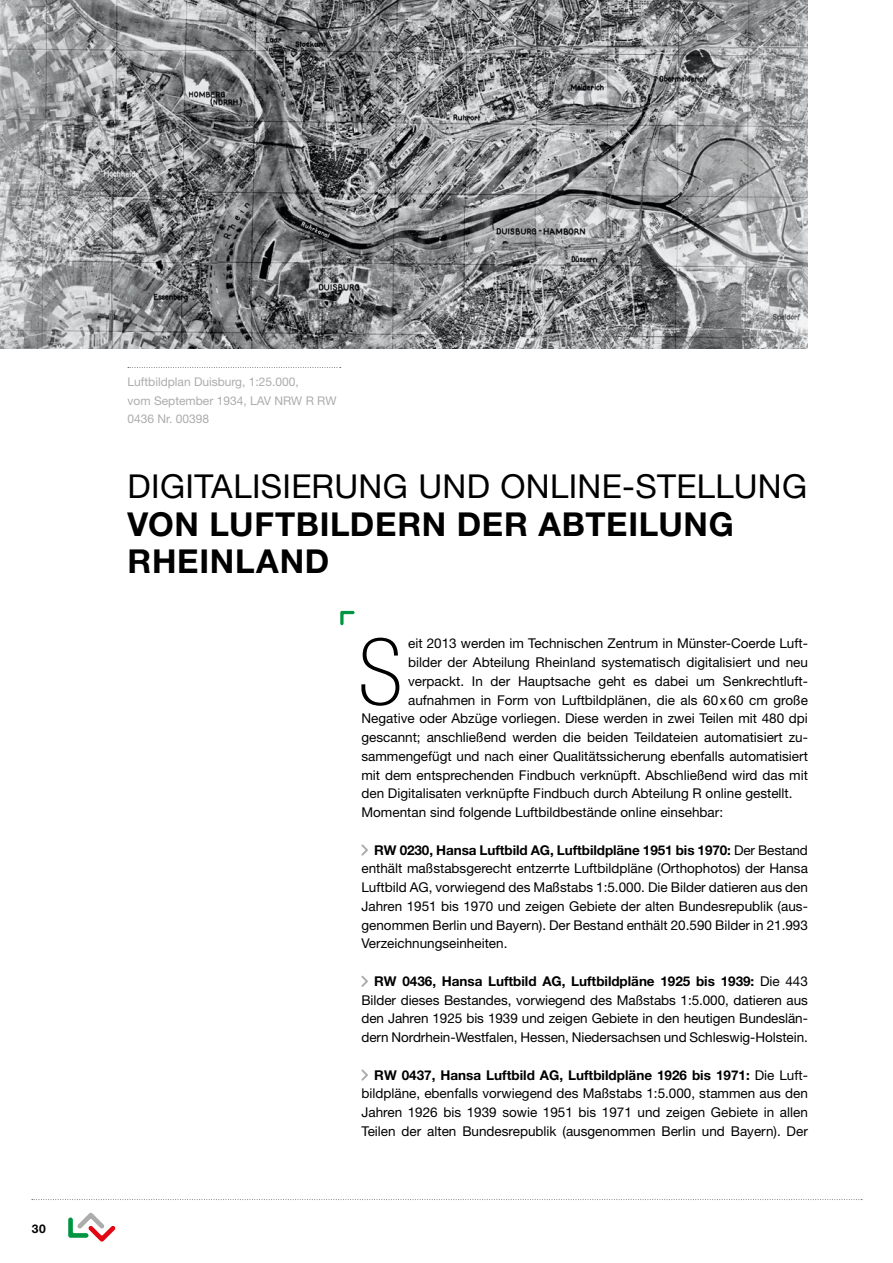
<style>
.page{position:relative;width:893px;height:1263px;background:#fff}
.page>*{position:absolute;margin:0;border:0;box-sizing:border-box;transform-origin:0 0}
.t1{font:100 condensed 92.25px "Helvetica Neue LT Std";color:#000}
.t2{font:700 33px/37.5px "Helvetica Neue LT Std";letter-spacing:.02em;color:#000}
.t3{font:33px "Helvetica Neue LT Std";letter-spacing:.01em;color:#000}
.t4{font:13.5px/18.8px "Helvetica Neue LT Std";color:#000;text-align:justify}
.t5{font:12px/18.8px "Helvetica Neue LT Std";color:#acacac}
.t6{font:700 12px "Helvetica Neue LT Std";color:#000}
.s1{font-weight:700}
</style>
<div class="page">
<svg style="left:32px;top:1199px;width:830px;height:1px"></svg>
<svg style="left:68px;top:1213px;width:47px;height:29px"></svg>
<svg style="left:361px;top:844px;width:7px;height:12px"></svg>
<svg style="left:361px;top:976px;width:7px;height:11px"></svg>
<svg style="left:361px;top:1069px;width:7px;height:12px"></svg>
<img style="left:0;top:0;width:808px;height:348px">
<svg style="left:340px;top:611px;width:15px;height:14px"></svg>
<svg style="left:128px;top:367px;width:213px;height:1px"></svg>
<p class="t6" style="left:32px;top:1221px;width:15px">30</p>
<p class="t5" style="left:128px;top:372px;width:210px">Luftbildplan Duisburg, 1:25.000,<br>vom September 1934, LAV NRW R RW<br>0436 Nr. 00398</p>
<h2 class="t3" style="left:128px;top:466px;width:681px">DIGITALISIERUNG UND ONLINE-STELLUNG</h2>
<h2 class="t2" style="left:128px;top:505px;width:608px">VON LUFTBILDERN DER ABTEILUNG<br>RHEINLAND</h2>
<h1 class="t1" style="left:358px;top:620px;width:46px">S</h1>
<p class="t4" style="left:408px;top:634px;width:401px">eit 2013 werden im Technischen Zentrum in Münster-Coerde Luft-</p>
<p class="t4" style="left:408px;top:653px;width:401px">bilder der Abteilung Rheinland systematisch digitalisiert und neu</p>
<p class="t4" style="left:408px;top:671px;width:401px">verpackt. In der Hauptsache geht es dabei um Senkrechtluft-</p>
<p class="t4" style="left:408px;top:690px;width:401px">aufnahmen in Form von Luftbildplänen, die als 60x60 cm große</p>
<p class="t4" style="left:361px;top:709px;width:448px">Negative oder Abzüge vorliegen. Diese werden in zwei Teilen mit 480 dpi</p>
<p class="t4" style="left:361px;top:728px;width:448px">gescannt; anschließend werden die beiden Teildateien automatisiert zu-</p>
<p class="t4" style="left:361px;top:746px;width:448px">sammengefügt und nach einer Qualitätssicherung ebenfalls automatisiert</p>
<p class="t4" style="left:361px;top:765px;width:448px">mit dem entsprechenden Findbuch verknüpft. Abschließend wird das mit</p>
<p class="t4" style="left:361px;top:784px;width:433px">den Digitalisaten verknüpfte Findbuch durch Abteilung R online gestellt.</p>
<p class="t4" style="left:361px;top:803px;width:363px">Momentan sind folgende Luftbildbestände online einsehbar:</p>
<p class="t4" style="left:361px;top:840px;width:448px;text-indent:13px"><span class="s1">RW 0230, Hansa Luftbild AG, Luftbildpläne 1951 bis 1970:</span> Der Bestand enthält maßstabsgerecht entzerrte Luftbildpläne (Orthophotos) der Hansa Luftbild AG, vorwiegend des Maßstabs 1:5.000. Die Bilder datieren aus den Jahren 1951 bis 1970 und zeigen Gebiete der alten Bundesrepublik (aus&shy;genommen Berlin und Bayern). Der Bestand enthält 20.590 Bilder in 21.993<br>Verzeichnungseinheiten.</p>
<p class="t4" style="left:361px;top:971px;width:448px;text-indent:13px"><span class="s1">RW 0436, Hansa Luftbild AG, Luftbildpläne 1925 bis 1939:</span> Die 443<br>Bilder dieses Bestandes, vorwiegend des Maßstabs 1:5.000, datieren aus den Jahren 1925 bis 1939 und zeigen Gebiete in den heutigen Bundeslän&shy;dern Nordrhein-Westfalen, Hessen, Niedersachsen und Schleswig-Holstein.</p>
<p class="t4" style="left:361px;top:1065px;width:448px;text-indent:13px"><span class="s1">RW 0437, Hansa Luftbild AG, Luftbildpläne 1926 bis 1971:</span> Die Luft&shy;bildpläne, ebenfalls vorwiegend des Maßstabs 1:5.000, stammen aus den Jahren 1926 bis 1939 sowie 1951 bis 1971 und zeigen Gebiete in allen Teilen der alten Bundesrepublik (ausgenommen Berlin und Bayern). Der</p>
</div>
